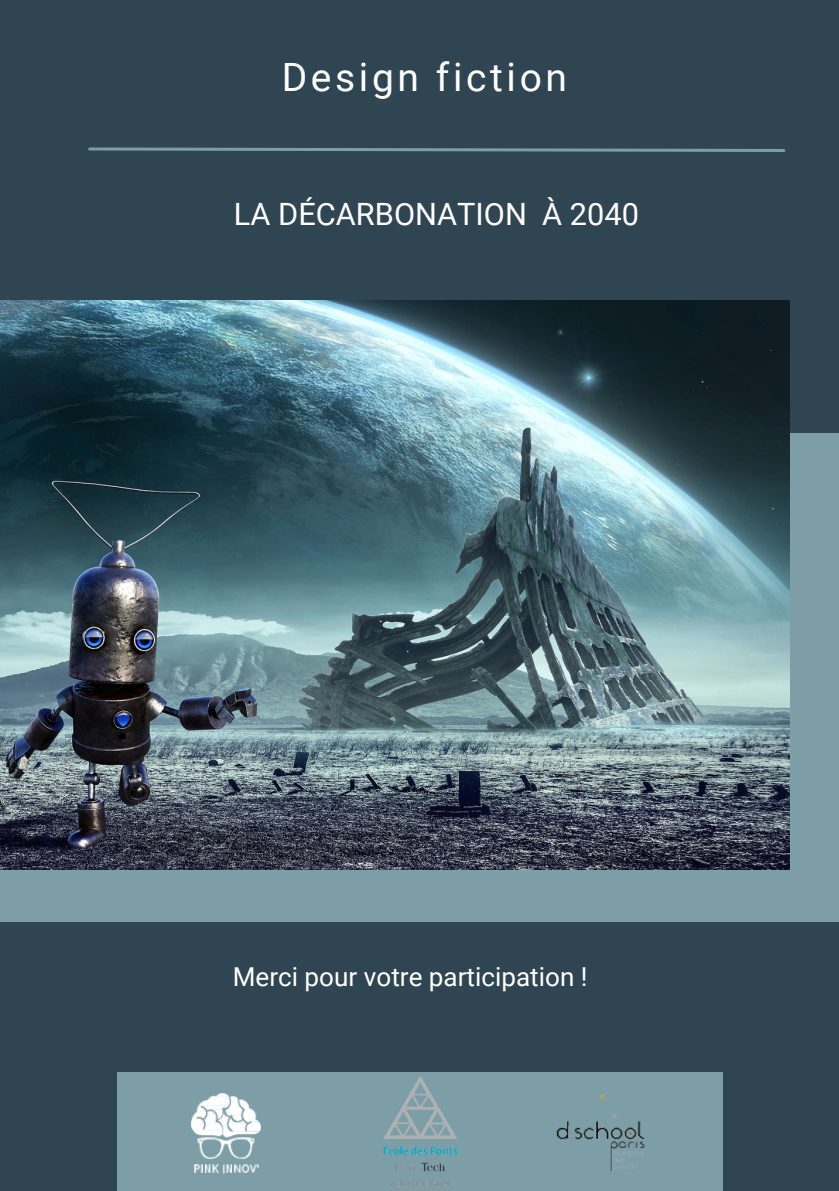
<style>
.page{position:relative;width:839px;height:1191px;background:#fff}
.page>*{position:absolute;margin:0;border:0;box-sizing:border-box;transform-origin:0 0}
.t1{font:39px "Roboto";letter-spacing:.095em;color:#fff}
.t2{font:30.8px "Roboto";color:#fff}
.t3{font:26px "Roboto";color:#fff}
</style>
<div class="page">
<div style="left:0;top:0;width:838px;height:1191px;background:#2f4551"></div>
<div style="left:0;top:434px;width:838px;height:488px;background:#7d9ea7"></div>
<svg style="left:88px;top:147px;width:698px;height:5px"></svg>
<div style="left:117px;top:1073px;width:605px;height:118px;background:#7d9ea7"></div>
<img style="left:383px;top:1077px;width:75px;height:110px">
<img style="left:556px;top:1094px;width:89px;height:77px">
<img style="left:192px;top:1093px;width:69px;height:80px">
<img style="left:0;top:300px;width:789px;height:569px">
<p class="t1" style="left:282px;top:55px;width:287px">Design fiction</p>
<p class="t2" style="left:234px;top:197px;width:406px">LA DÉCARBONATION À 2040</p>
<p class="t3" style="left:233px;top:962px;width:356px">Merci pour votre participation !</p>
</div>
